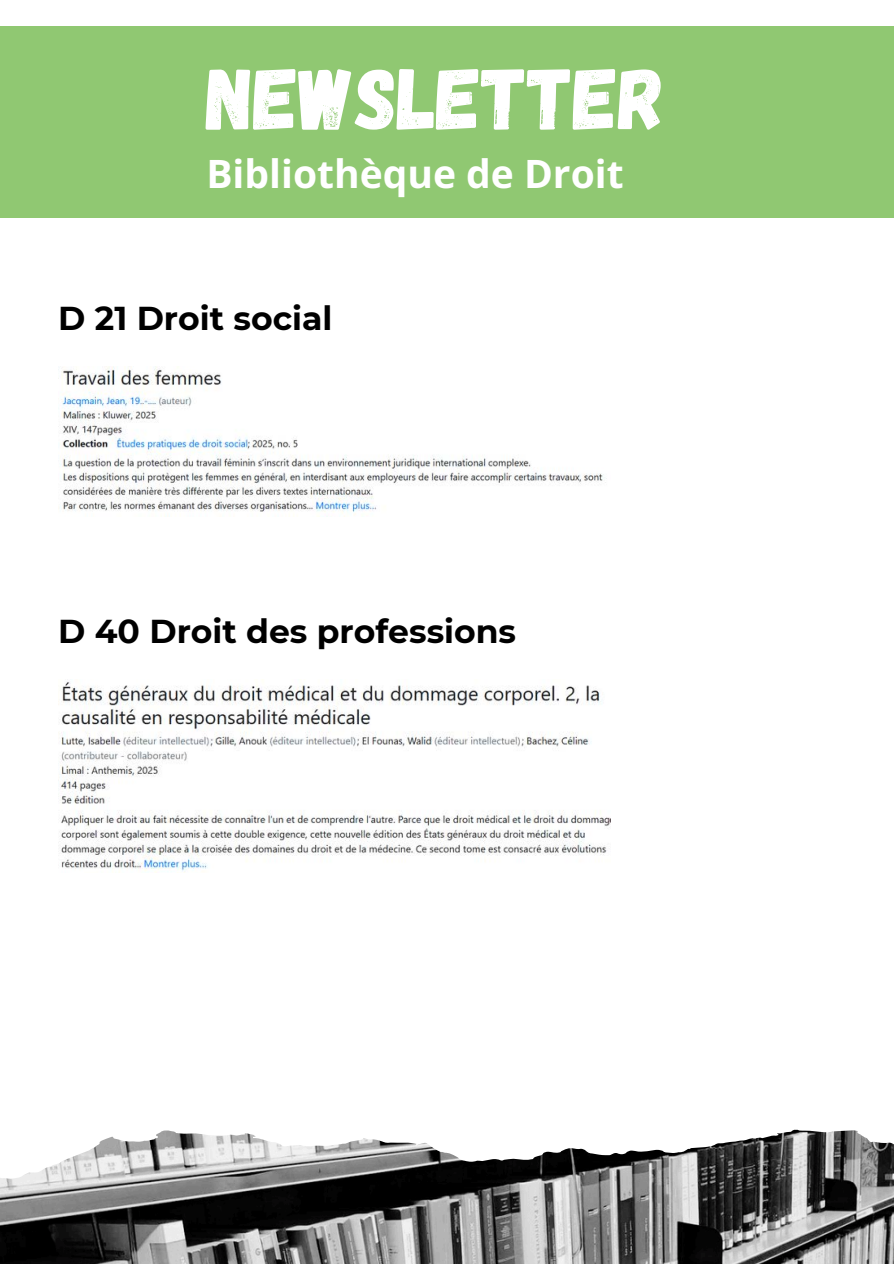
<style>
.page{position:relative;width:894px;height:1264px;background:#fff}
.page>*{position:absolute;margin:0;border:0;box-sizing:border-box;transform-origin:0 0}
.t1{font:87px "Gagalin";color:#fff}
.t2{font:700 39px "Open Sans";color:#fff}
.t3{font:700 33px "Montserrat";color:#000}
</style>
<div class="page">
<div style="left:0;top:26px;width:893px;height:192px;background:#90c872"></div>
<img style="left:0;top:1129px;width:893px;height:134px">
<img style="left:58px;top:367px;width:548px;height:148px">
<img style="left:58px;top:682px;width:552px;height:190px">
<h1 class="t1" style="left:206px;top:42px;width:461px">NEWSLETTER</h1>
<p class="t2" style="left:206px;top:147px;width:418px">Bibliothèque de Droit</p>
<p class="t3" style="left:58px;top:297px;width:276px">D 21 Droit social</p>
<p class="t3" style="left:58px;top:610px;width:459px">D 40 Droit des professions</p>
</div>
